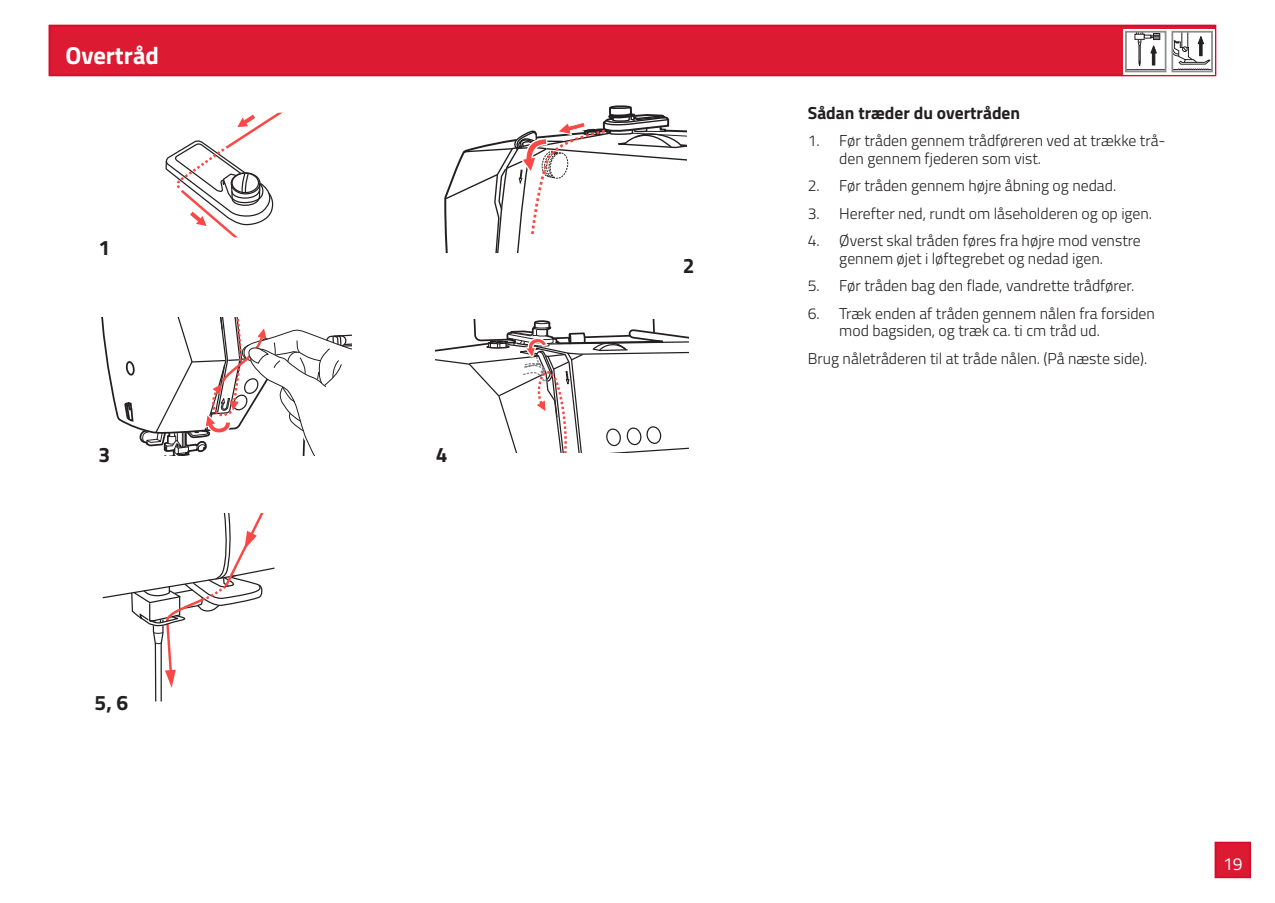
<style>
.page{position:relative;width:1275px;height:903px;background:#fff}
.page>*{position:absolute;margin:0;border:0;box-sizing:border-box;transform-origin:0 0}
.Head_im_Balken{font:700 24.5px "Titillium Web";color:#fff}
.ABC_Einzug{font:700 21px "Titillium Web";color:#231f20}
.Baseline_75{font:700 17.5px "Titillium Web";color:#231f20}
.t1{font:17.5px "Titillium Web";color:#fff}
.Fließtext{font:300 15.75px/17.5px "Titillium Web";color:#231f20}
</style>
<div class="page">
<div style="left:1215px;top:842px;width:35px;height:35px;background:#dc1a32"></div>
<div style="left:1214px;top:842px;width:37px;height:36px;border:2px solid #d30d2b"></div>
<div style="left:50px;top:26px;width:1164px;height:49px;background:#dc1a32"></div>
<div style="left:49px;top:25px;width:1166px;height:51px;border:2px solid #d30d2b"></div>
<div style="left:1123px;top:29px;width:91px;height:45px;background:linear-gradient(to bottom,#fff,#fff)"></div>
<svg style="left:1174px;top:34px;width:36px;height:35px"></svg>
<div style="left:1171px;top:31px;width:42px;height:41px;border:2px solid #8a8c8f"></div>
<div style="left:1134px;top:34px;width:11px;height:6px;border:1px solid #231f20"></div>
<svg style="left:1136px;top:34px;width:24px;height:35px"></svg>
<div style="left:1125px;top:31px;width:41px;height:41px;border:2px solid #8a8c8f"></div>
<svg style="left:165px;top:113px;width:117px;height:124px"></svg>
<svg style="left:444px;top:106px;width:242px;height:146px"></svg>
<svg style="left:101px;top:317px;width:250px;height:139px"></svg>
<div style="left:98px;top:438px;width:18px;height:17px;background:#fff;border-radius:50%"></div>
<svg style="left:436px;top:319px;width:253px;height:133px"></svg>
<svg style="left:102px;top:513px;width:173px;height:189px"></svg>
<p class="Head_im_Balken" style="left:65px;top:37px;width:95px">WOvertråd</p>
<p class="ABC_Einzug" style="left:98px;top:232px;width:13px">1</p>
<p class="ABC_Einzug" style="left:98px;top:438px;width:13px">3</p>
<p class="ABC_Einzug" style="left:436px;top:438px;width:13px">4</p>
<p class="ABC_Einzug" style="left:95px;top:687px;width:35px">5, 6</p>
<p class="ABC_Einzug" style="left:683px;top:250px;width:13px">2</p>
<p class="Baseline_75" style="left:808px;top:100px;width:214px">Sådan træder du overtråden</p>
<p class="Fließtext" style="left:839px;top:131px;width:328px;text-indent:-32px">1. Før tråden gennem trådføreren ved at trække trå&shy;den gennem fjederen som vist.</p>
<p class="Fließtext" style="left:808px;top:176px;width:310px">2. Før tråden gennem højre åbning og nedad.</p>
<p class="Fließtext" style="left:808px;top:204px;width:346px">3. Herefter ned, rundt om låseholderen og op igen.</p>
<p class="Fließtext" style="left:808px;top:231px;width:335px;text-align:center">4. Øverst skal tråden føres fra højre mod venstre gennem øjet i løftegrebet og nedad igen.</p>
<p class="Fließtext" style="left:808px;top:276px;width:328px">5. Før tråden bag den flade, vandrette trådfører.</p>
<p class="Fließtext" style="left:839px;top:304px;width:317px;text-indent:-32px">6. Træk enden af tråden gennem nålen fra forsiden mod bagsiden, og træk ca. ti cm tråd ud.</p>
<p class="Fließtext" style="left:808px;top:348px;width:341px">Brug nåletråderen til at tråde nålen. (På næste side).</p>
<p class="t1" style="left:1223px;top:851px;width:21px">19</p>
</div>
